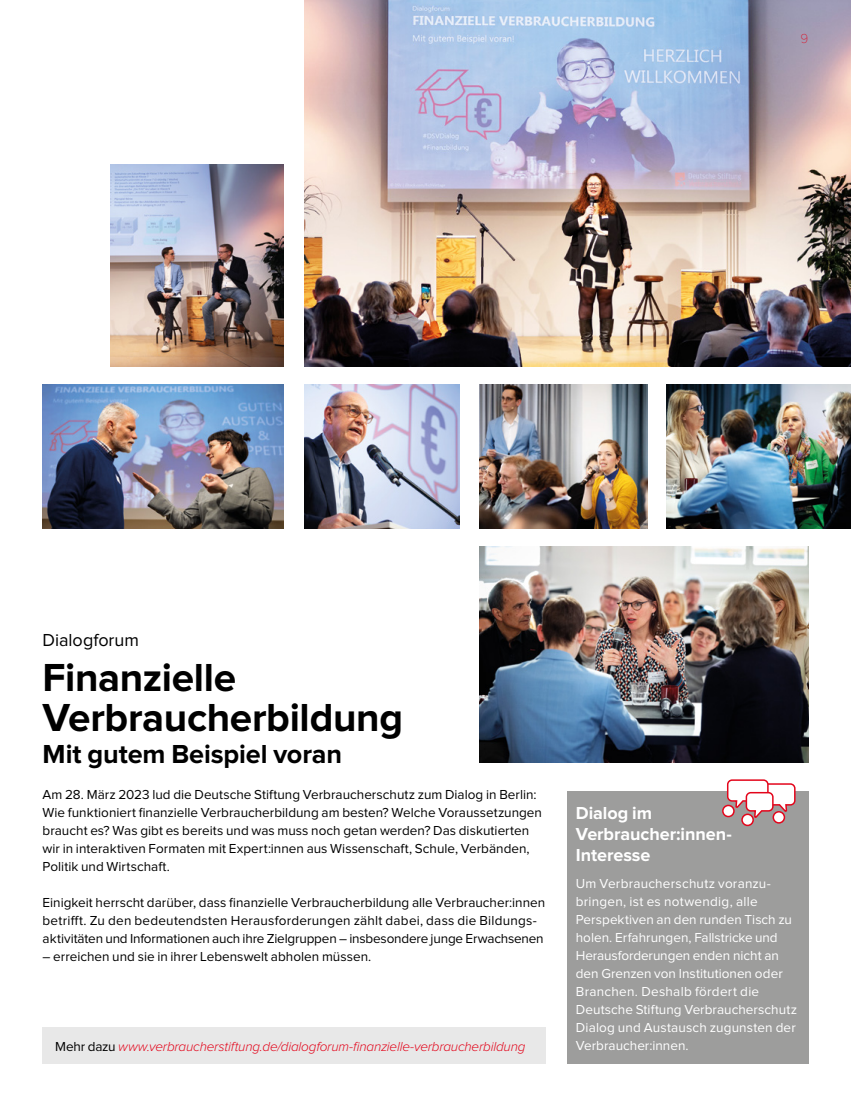
<style>
.page{position:relative;width:851px;height:1106px;background:#fff}
.page>*{position:absolute;margin:0;border:0;box-sizing:border-box;transform-origin:0 0}
.t1{font:700 40.5px/40.5px "Proxima Nova";letter-spacing:-.01em;color:#000}
.t2{font:700 27px "Proxima Nova";letter-spacing:-.005em;color:#000}
.t3{font:700 18px/21px "Proxima Nova";letter-spacing:-.005em;color:#fff}
.t4{font:18px "Proxima Nova";color:#000}
.t5{font:13.5px/18px "Proxima Nova";color:#000}
.t6{font:13.5px/18px "Proxima Nova";letter-spacing:.005em;color:#fff}
.t7{font:italic 300 13.5px "Proxima Nova";letter-spacing:-.015em;color:#e3051b}
.t8{font:100 13.5px "Proxima Nova T";color:#e3051b}
.s1{font-weight:400;font-style:normal;color:#000}
</style>
<div class="page">
<div style="left:43px;top:1027px;width:503px;height:37px;background:#e8e8e8"></div>
<div style="left:567px;top:791px;width:241px;height:272px;background:#9d9d9c"></div>
<img style="left:305px;top:0;width:545px;height:367px">
<img style="left:479px;top:385px;width:168px;height:144px">
<img style="left:666px;top:385px;width:184px;height:144px">
<img style="left:479px;top:547px;width:329px;height:216px">
<img style="left:305px;top:385px;width:154px;height:144px">
<img style="left:111px;top:165px;width:172px;height:202px">
<img style="left:43px;top:385px;width:240px;height:144px">
<svg style="left:727px;top:779px;width:69px;height:48px"></svg>
<div style="left:722px;top:805px;width:11px;height:11px;background:#fff;border-radius:50%"></div>
<div style="left:722px;top:804px;width:12px;height:13px;border:2px solid #e3051b;border-radius:50%"></div>
<div style="left:742px;top:814px;width:11px;height:11px;background:#fff;border-radius:50%"></div>
<div style="left:741px;top:813px;width:12px;height:13px;border:2px solid #e3051b;border-radius:50%"></div>
<div style="left:773px;top:811px;width:11px;height:12px;background:#fff;border-radius:50%"></div>
<div style="left:772px;top:811px;width:13px;height:12px;border:2px solid #e3051b;border-radius:50%"></div>
<p class="t8" style="left:800px;top:28px;width:9px">9</p>
<h3 class="t4" style="left:43px;top:631px;width:98px">Dialogforum</h3>
<h1 class="t1" style="left:43px;top:659px;width:362px">Finanzielle<br>Verbraucherbildung</h1>
<h2 class="t2" style="left:43px;top:741px;width:301px">Mit gutem Beispiel voran</h2>
<p class="t5" style="left:43px;top:786px;width:501px">Am 28. März 2023 lud die Deutsche Stiftung Verbraucherschutz zum Dialog in Berlin:<br>Wie funktioniert finanzielle Verbraucherbildung am besten? Welche Voraussetzungen braucht es? Was gibt es bereits und was muss noch getan werden? Das diskutierten wir in interaktiven Formaten mit Expert:innen aus Wissenschaft, Schule, Verbänden, Politik und Wirtschaft.</p>
<p class="t5" style="left:43px;top:894px;width:504px">Einigkeit herrscht darüber, dass finanzielle Verbraucherbildung alle Verbraucher:innen betrifft. Zu den bedeutendsten Herausforderungen zählt dabei, dass die Bildungs&shy;aktivitäten und Informationen auch ihre Zielgruppen – insbesondere junge Erwachsenen</p>
<p class="t5" style="left:43px;top:948px;width:330px">– erreichen und sie in ihrer Lebenswelt abholen müssen.</p>
<p class="t7" style="left:55px;top:1040px;width:471px"><span class="s1">Mehr dazu</span> www.verbraucherstiftung.de/dialogforum-finanzielle-verbraucherbildung</p>
<h3 class="t3" style="left:575px;top:803px;width:157px">Dialog im<br>Verbraucher:innen-<br>Interesse</h3>
<p class="t6" style="left:575px;top:874px;width:223px">Um Verbraucherschutz voranzu&shy;bringen, ist es notwendig, alle Perspektiven an den runden Tisch zu holen. Erfahrungen, Fallstricke und Herausforderungen enden nicht an den Grenzen von Institutionen oder Branchen. Deshalb fördert die Deutsche Stiftung Verbraucherschutz Dialog und Austausch zugunsten der Verbraucher:innen.</p>
</div>
